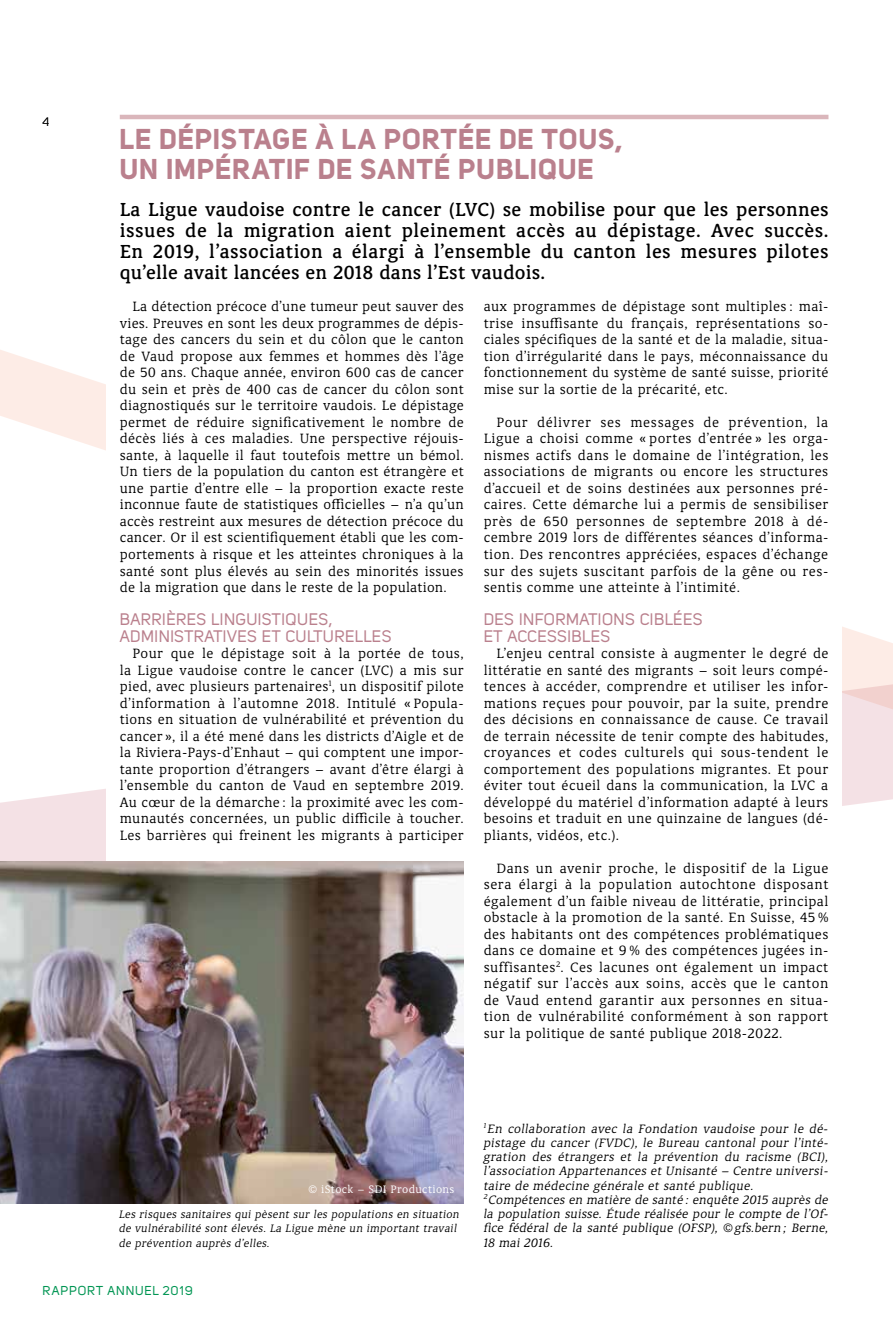
<style>
.page{position:relative;width:893px;height:1340px;background:#fff}
.page>*{position:absolute;margin:0;border:0;box-sizing:border-box;transform-origin:0 0}
.t1{font:28.35px/30px "Uni Sans Bold";letter-spacing:.025em;color:#ba808d}
.t2{font:500 21px/21px "Classic Xtra Round";letter-spacing:.01em;color:#000;text-align:justify}
.t3{font:16.5px/16.5px "Uni Sans Regular";letter-spacing:.02em;color:#ba808d}
.t4{font:300 15px/16.5px "Classic Xtra Round";letter-spacing:.02em;color:#000;text-align:justify}
.t5{font:italic 300 13.5px/14.2px "Classic Xtra Round";letter-spacing:.015em;color:#000}
.t6{font:12.75px "Uni Sans Regular";letter-spacing:.07em;color:#009553}
.t7{font:italic 300 12px/14.4px "Classic Xtra Round";letter-spacing:.02em;color:#000}
.t8{font:300 12px "Classic Xtra Round";letter-spacing:.03em;color:#fff}
.t9{font:12px "Uni Sans Book";color:#000}
</style>
<div class="page">
<svg style="left:0;top:350px;width:893px;height:511px"></svg>
<div style="left:106px;top:95px;width:736px;height:1173px;background:#fff"></div>
<hr style="left:120px;top:115px;width:708px;height:4px;background:#dab6bb">
<img style="left:0;top:861px;width:464px;height:342px">
<p class="t9" style="left:43px;top:115px;width:8px">4</p>
<h1 class="t1" style="left:120px;top:123px;width:505px">LE DÉPISTAGE À LA PORTÉE DE TOUS,<br>UN IMPÉRATIF DE SANTÉ PUBLIQUE</h1>
<p class="t2" style="left:120px;top:199px;width:710px">La Ligue vaudoise contre le cancer (LVC) se mobilise pour que les personnes issues de la migration aient pleinement accès au dépistage. Avec succès.<br>En 2019, l’association a élargi à l’ensemble du canton les mesures pilotes qu’elle avait lancées en 2018 dans l’Est vaudois.</p>
<p class="t4" style="left:484px;top:298px;width:346px">aux programmes de dépistage sont multiples : maî&shy;trise insuffisante du français, représentations so&shy;ciales spécifiques de la santé et de la maladie, situa&shy;tion d’irrégularité dans le pays, méconnaissance du fonctionnement du système de santé suisse, priorité mise sur la sortie de la précarité, etc.</p>
<p class="t4" style="left:484px;top:414px;width:346px;text-indent:13px">Pour délivrer ses messages de prévention, la Ligue a choisi comme « portes d’entrée » les orga&shy;nismes actifs dans le domaine de l’intégration, les associations de migrants ou encore les structures d’accueil et de soins destinées aux personnes pré&shy;caires. Cette démarche lui a permis de sensibiliser près de 650 personnes de septembre 2018 à dé&shy;cembre 2019 lors de différentes séances d’informa&shy;tion. Des rencontres appréciées, espaces d’échange sur des sujets suscitant parfois de la gêne ou res&shy;sentis comme une atteinte à l’intimité.</p>
<p class="t3" style="left:484px;top:611px;width:220px">DES INFORMATIONS CIBLÉES<br>ET ACCESSIBLES</p>
<p class="t4" style="left:484px;top:645px;width:346px;text-indent:13px">L’enjeu central consiste à augmenter le degré de littératie en santé des migrants – soit leurs compé&shy;tences à accéder, comprendre et utiliser les infor&shy;mations reçues pour pouvoir, par la suite, prendre des décisions en connaissance de cause. Ce travail de terrain nécessite de tenir compte des habitudes, croyances et codes culturels qui sous-tendent le comportement des populations migrantes. Et pour éviter tout écueil dans la communication, la LVC a développé du matériel d’information adapté à leurs besoins et traduit en une quinzaine de langues (dé&shy;pliants, vidéos, etc.).</p>
<p class="t4" style="left:484px;top:859px;width:346px;text-indent:13px">Dans un avenir proche, le dispositif de la Ligue sera élargi à la population autochtone disposant également d’un faible niveau de littératie, principal obstacle à la promotion de la santé. En Suisse, 45 % des habitants ont des compétences problématiques dans ce domaine et 9 % des compétences jugées in&shy;suffisantes<sup>2</sup>. Ces lacunes ont également un impact négatif sur l’accès aux soins, accès que le canton de Vaud entend garantir aux personnes en situa&shy;tion de vulnérabilité conformément à son rapport sur la politique de santé publique 2018-2022.</p>
<p class="t4" style="left:120px;top:298px;width:346px;text-indent:13px">La détection précoce d’une tumeur peut sauver des vies. Preuves en sont les deux programmes de dépis&shy;tage des cancers du sein et du côlon que le canton de Vaud propose aux femmes et hommes dès l’âge de 50 ans. Chaque année, environ 600 cas de cancer du sein et près de 400 cas de cancer du côlon sont diagnostiqués sur le territoire vaudois. Le dépistage permet de réduire significativement le nombre de décès liés à ces maladies. Une perspective réjouis&shy;sante, à laquelle il faut toutefois mettre un bémol.<br>Un tiers de la population du canton est étrangère et une partie d’entre elle – la proportion exacte reste inconnue faute de statistiques officielles – n’a qu’un accès restreint aux mesures de détection précoce du cancer. Or il est scientifiquement établi que les com&shy;portements à risque et les atteintes chroniques à la santé sont plus élevés au sein des minorités issues de la migration que dans le reste de la population.</p>
<p class="t3" style="left:120px;top:611px;width:273px">BARRIÈRES LINGUISTIQUES,<br>ADMINISTRATIVES ET CULTURELLES</p>
<p class="t4" style="left:120px;top:645px;width:346px;text-indent:13px">Pour que le dépistage soit à la portée de tous, la Ligue vaudoise contre le cancer (LVC) a mis sur pied, avec plusieurs partenaires<sup>1</sup>, un dispositif pilote d’information à l’automne 2018. Intitulé « Popula&shy;tions en situation de vulnérabilité et prévention du cancer », il a été mené dans les districts d’Aigle et de la Riviera-Pays-d’Enhaut – qui comptent une impor&shy;tante proportion d’étrangers – avant d’être élargi à l’ensemble du canton de Vaud en septembre 2019.<br>Au cœur de la démarche : la proximité avec les com&shy;munautés concernées, un public difficile à toucher.<br>Les barrières qui freinent les migrants à participer</p>
<p class="t8" style="left:309px;top:1182px;width:147px">© iStock – SDI Productions</p>
<p class="t7" style="left:119px;top:1206px;width:342px">Les risques sanitaires qui pèsent sur les populations en situation de vulnérabilité sont élevés. La Ligue mène un important travail de prévention auprès d’elles.</p>
<p class="t5" style="left:484px;top:1121px;width:346px"><sup>1</sup>En collaboration avec la Fondation vaudoise pour le dé&shy;pistage du cancer (FVDC), le Bureau cantonal pour l’inté&shy;gration des étrangers et la prévention du racisme (BCI), l’association Appartenances et Unisanté – Centre universi&shy;taire de médecine générale et santé publique.<br><sup>2</sup>Compétences en matière de santé : enquête 2015 auprès de la population suisse. Étude réalisée pour le compte de l’Of&shy;fice fédéral de la santé publique (OFSP), ©gfs.bern ; Berne, 18 mai 2016.</p>
<p class="t6" style="left:43px;top:1282px;width:152px">RAPPORT ANNUEL 2019</p>
</div>
